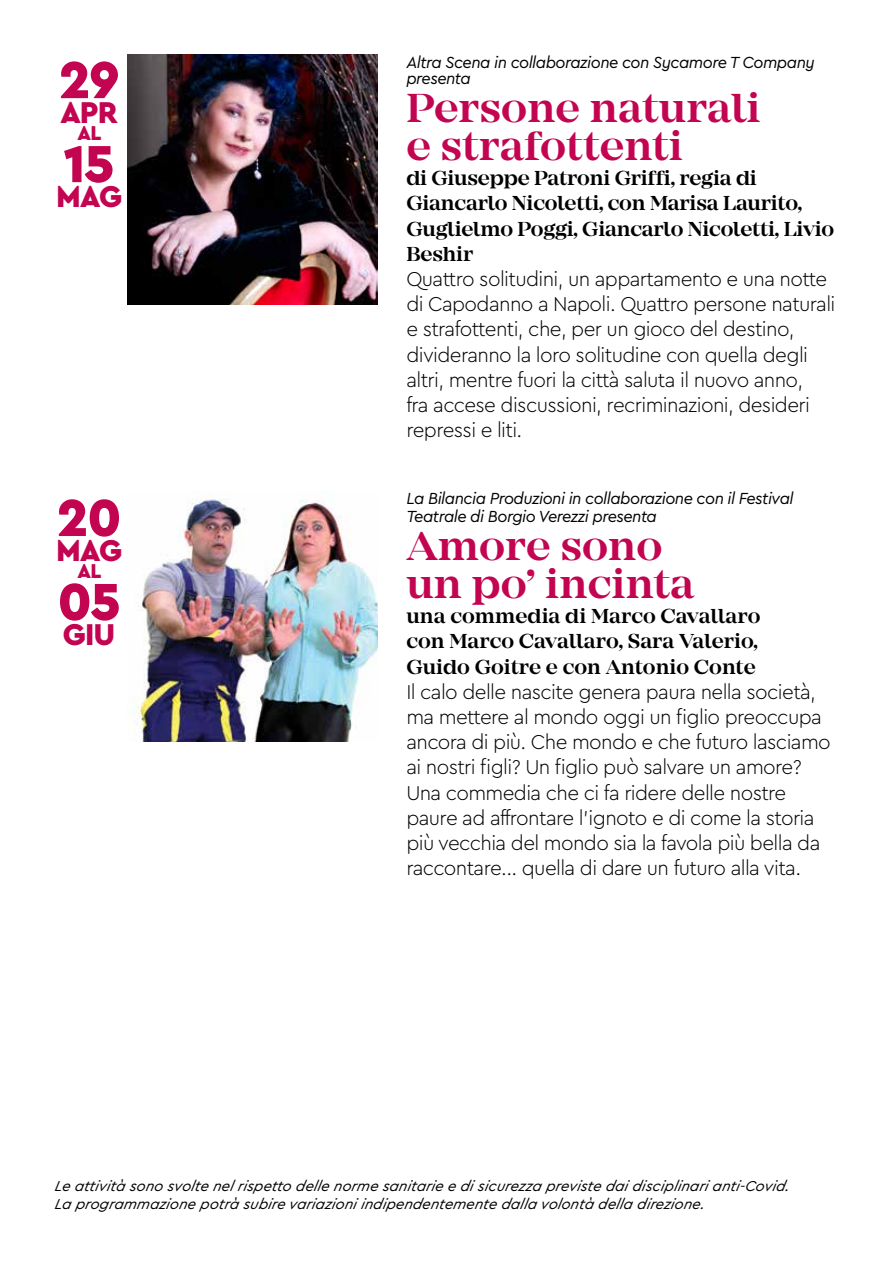
<style>
.page{position:relative;width:893px;height:1263px;background:#fff}
.page>*{position:absolute;margin:0;border:0;box-sizing:border-box;transform-origin:0 0}
.t1{font:900 54.6px "Cera Pro";letter-spacing:-.03em;color:#c20451}
.t2{font:600 42px/37.8px "Mirador";color:#c20451}
.t3{font:900 31.5px "Cera Pro";letter-spacing:-.03em;color:#c20451}
.t4{font:300 21px/25.2px "Cera Pro";letter-spacing:-.03em;color:#000}
.t5{font:600 21px/25.2px "Mirador";letter-spacing:-.01em;color:#000}
.t6{font:900 21px "Cera Pro";color:#c20451}
.t7{font:italic 16.8px/16.8px "Cera Pro";letter-spacing:-.03em;color:#000}
.t8{font:italic 15px/18px "Cera Pro";color:#000}
</style>
<div class="page">
<img style="left:128px;top:54px;width:250px;height:250px">
<img style="left:130px;top:493px;width:248px;height:249px">
<h1 class="t1" style="left:59px;top:44px;width:62px">29</h1>
<h3 class="t3" style="left:60px;top:92px;width:59px">APR</h3>
<p class="t6" style="left:78px;top:119px;width:25px">AL</p>
<h1 class="t1" style="left:64px;top:128px;width:53px">15</h1>
<h3 class="t3" style="left:56px;top:176px;width:67px">MAG</h3>
<h1 class="t1" style="left:57px;top:481px;width:67px">20</h1>
<h3 class="t3" style="left:56px;top:530px;width:67px">MAG</h3>
<p class="t6" style="left:78px;top:557px;width:25px">AL</p>
<h1 class="t1" style="left:57px;top:565px;width:65px">05</h1>
<h3 class="t3" style="left:63px;top:614px;width:54px">GIU</h3>
<p class="t7" style="left:406px;top:53px;width:410px">Altra Scena in collaborazione con Sycamore T Company presenta</p>
<h2 class="t2" style="left:406px;top:90px;width:356px">Persone naturali e strafottenti</h2>
<p class="t5" style="left:406px;top:166px;width:429px">di Giuseppe Patroni Griffi, regia di Giancarlo Nicoletti, con Marisa Laurito, Guglielmo Poggi, Giancarlo Nicoletti, Livio Beshir</p>
<p class="t4" style="left:406px;top:265px;width:431px">Quattro solitudini, un appartamento e una notte di Capodanno a Napoli. Quattro persone naturali e strafottenti, che, per un gioco del destino, divideranno la loro solitudine con quella degli altri, mentre fuori la città saluta il nuovo anno,<br>fra accese discussioni, recriminazioni, desideri repressi e liti.</p>
<p class="t7" style="left:406px;top:489px;width:389px;line-height:18px">La Bilancia Produzioni in collaborazione con il Festival<br>Teatrale di Borgio Verezzi presenta</p>
<h2 class="t2" style="left:406px;top:528px;width:290px">Amore sono un po’ incinta</h2>
<p class="t5" style="left:406px;top:604px;width:356px;text-align:justify">una commedia di Marco Cavallaro con Marco Cavallaro, Sara Valerio, Guido Goitre e con Antonio Conte</p>
<p class="t4" style="left:406px;top:678px;width:426px">Il calo delle nascite genera paura nella società, ma mettere al mondo oggi un figlio preoccupa ancora di più. Che mondo e che futuro lasciamo ai nostri figli? Un figlio può salvare un amore?<br>Una commedia che ci fa ridere delle nostre paure ad affrontare l’ignoto e di come la storia più vecchia del mondo sia la favola più bella da raccontare... quella di dare un futuro alla vita.</p>
<p class="t8" style="left:54px;top:1176px;width:741px">Le attività sono svolte nelrispetto delle norme sanitarie e disicurezza previste daidisciplinarianti-Covid.<br>La programmazione potrà subire variazioniindipendentemente dalla volontà della direzione.</p>
</div>
